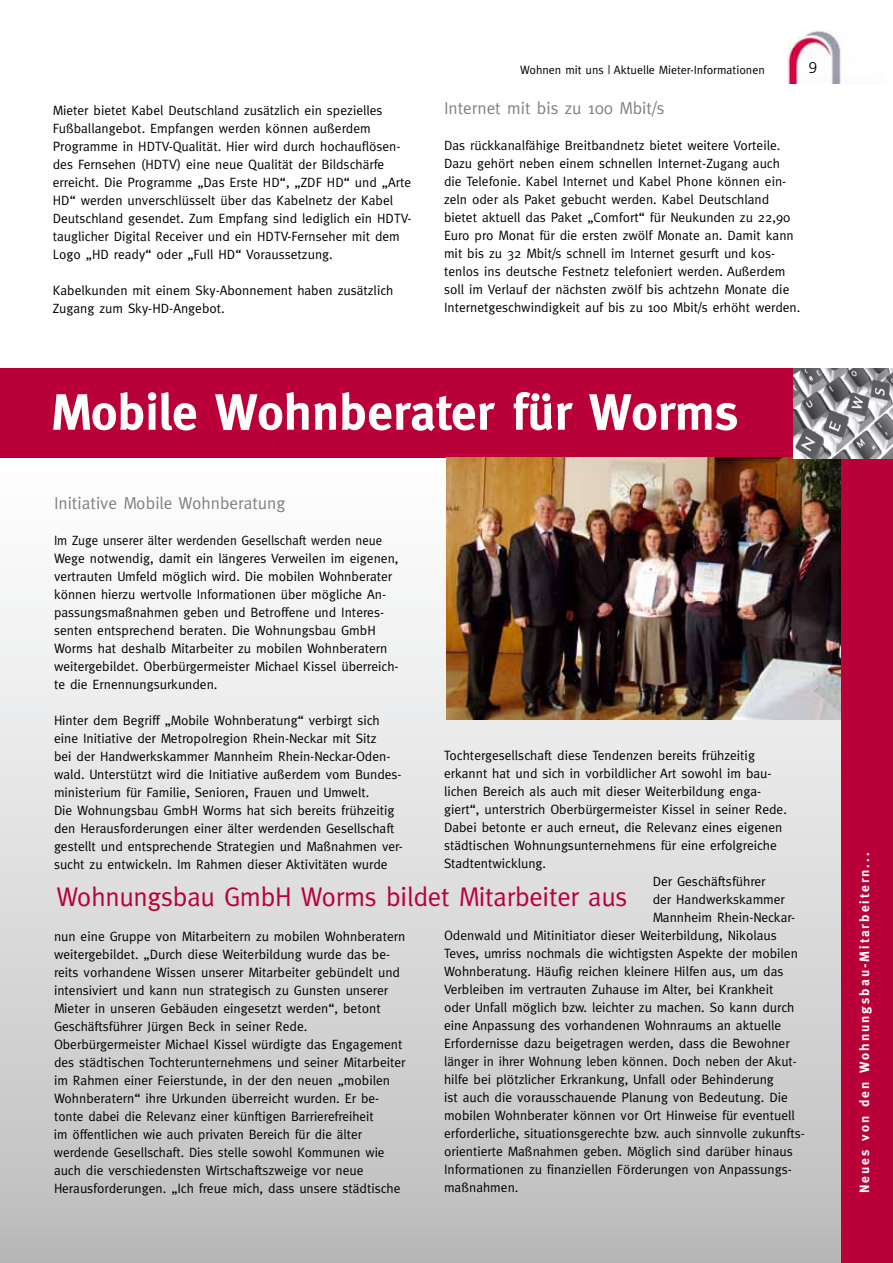
<style>
.page{position:relative;width:893px;height:1263px;background:#fff}
.page>*{position:absolute;margin:0;border:0;box-sizing:border-box;transform-origin:0 0}
.t1{font:700 51px "Meta";color:#fff}
.t2{font:27px "Meta";letter-spacing:-.01em;color:#ba0039}
.t3{font:17.25px "Meta";color:#818084}
.t4{font:300 15.3px "Frutiger BQ";color:#000}
.t5{font:13.5px/18px "Meta";color:#000}
.t6{font:13.5px/18px "Meta";color:#000;scale:.95 1}
.t7{font:700 13.5px "Meta";letter-spacing:.15em;color:#fff}
.t8{font:12px "Meta";color:#000}
</style>
<div class="page">
<div style="left:0;top:461px;width:842px;height:802px;background:linear-gradient(to bottom,#fff,#bdbdbe)"></div>
<img style="left:788px;top:30px;width:94px;height:55px">
<div style="left:0;top:369px;width:806px;height:89px;background:#ba0039"></div>
<img style="left:446px;top:458px;width:395px;height:261px">
<div style="left:841px;top:370px;width:52px;height:893px;background:#ba0039"></div>
<img style="left:793px;top:369px;width:100px;height:89px">
<p class="t5" style="left:53px;top:101px;width:360px">Mieter bietet Kabel Deutschland zusätzlich ein spezielles Fußballangebot. Empfangen werden können außerdem Programme in HDTV-Qualität. Hier wird durch hochauflösen&shy;des Fernsehen (HDTV) eine neue Qualität der Bildschärfe erreicht. Die Programme „Das Erste HD“, „ZDF HD“ und „Arte HD“ werden unverschlüsselt über das Kabelnetz der Kabel Deutschland gesendet. Zum Empfang sind lediglich ein HDTV&shy;tauglicher Digital Receiver und ein HDTV-Fernseher mit dem Logo „HD ready“ oder „Full HD“ Voraussetzung.</p>
<p class="t5" style="left:53px;top:281px;width:342px">Kabelkunden mit einem Sky-Abonnement haben zusätzlich<br>Zugang zum Sky-HD-Angebot.</p>
<p class="t8" style="left:520px;top:63px;width:246px">Wohnen mit uns | Aktuelle Mieter-Informationen</p>
<p class="t4" style="left:809px;top:58px;width:10px">9</p>
<p class="t3" style="left:444px;top:98px;width:222px">Internet mit bis zu 100 Mbit/s</p>
<p class="t5" style="left:444px;top:136px;width:358px">Das rückkanalfähige Breitbandnetz bietet weitere Vorteile.<br>Dazu gehört neben einem schnellen Internet-Zugang auch die Telefonie. Kabel Internet und Kabel Phone können ein&shy;zeln oder als Paket gebucht werden. Kabel Deutschland bietet aktuell das Paket „Comfort“ für Neukunden zu 22,90<br>Euro pro Monat für die ersten zwölf Monate an. Damit kann mit bis zu 32 Mbit/s schnell im Internet gesurft und kos&shy;tenlos ins deutsche Festnetz telefoniert werden. Außerdem soll im Verlauf der nächsten zwölf bis achtzehn Monate die Internetgeschwindigkeit auf bis zu 100 Mbit/s erhöht werden.</p>
<h1 class="t1" style="left:51px;top:382px;width:689px">Mobile Wohnberater für Worms</h1>
<p class="t3" style="left:54px;top:493px;width:233px">Initiative Mobile Wohnberatung</p>
<p class="t6" style="left:54px;top:531px;width:364px">Im Zuge unserer älter werdenden Gesellschaft werden neue Wege notwendig, damit ein längeres Verweilen im eigenen, vertrauten Umfeld möglich wird. Die mobilen Wohnberater können hierzu wertvolle Informationen über mögliche An&shy;passungsmaßnahmen geben und Betroffene und Interes&shy;senten entsprechend beraten. Die Wohnungsbau GmbH Worms hat deshalb Mitarbeiter zu mobilen Wohnberatern weitergebildet. Oberbürgermeister Michael Kissel überreich&shy;te die Ernennungsurkunden.</p>
<p class="t5" style="left:54px;top:711px;width:350px">Hinter dem Begriff „Mobile Wohnberatung“ verbirgt sich eine Initiative der Metropolregion Rhein-Neckar mit Sitz<br>bei der Handwerkskammer Mannheim Rhein-Neckar-Oden&shy;wald. Unterstützt wird die Initiative außerdem vom Bundes&shy;ministerium für Familie, Senioren, Frauen und Umwelt.<br>Die Wohnungsbau GmbH Worms hat sich bereits frühzeitig den Herausforderungen einer älter werdenden Gesellschaft gestellt und entsprechende Strategien und Maßnahmen ver&shy;sucht zu entwickeln. Im Rahmen dieser Aktivitäten wurde</p>
<p class="t5" style="left:444px;top:746px;width:312px">Tochtergesellschaft diese Tendenzen bereits frühzeitig</p>
<p class="t5" style="left:444px;top:764px;width:329px">erkannt hat und sich in vorbildlicher Art sowohl im bau-</p>
<p class="t5" style="left:444px;top:782px;width:319px">lichen Bereich als auch mit dieser Weiterbildung enga-</p>
<p class="t5" style="left:444px;top:800px;width:344px">giert“, unterstrich Oberbürgermeister Kissel in seiner Rede.</p>
<p class="t5" style="left:444px;top:818px;width:340px">Dabei betonte er auch erneut, die Relevanz eines eigenen</p>
<p class="t5" style="left:444px;top:836px;width:334px">städtischen Wohnungsunternehmens für eine erfolgreiche</p>
<p class="t5" style="left:444px;top:854px;width:104px">Stadtentwicklung.</p>
<p class="t5" style="left:653px;top:872px;width:114px">Der Geschäftsführer</p>
<p class="t5" style="left:653px;top:890px;width:134px">der Handwerkskammer</p>
<p class="t5" style="left:653px;top:908px;width:144px">Mannheim Rhein-Neckar-</p>
<p class="t5" style="left:444px;top:926px;width:334px">Odenwald und Mitinitiator dieser Weiterbildung, Nikolaus</p>
<p class="t5" style="left:444px;top:944px;width:355px">Teves, umriss nochmals die wichtigsten Aspekte der mobilen</p>
<p class="t5" style="left:444px;top:962px;width:341px">Wohnberatung. Häufig reichen kleinere Hilfen aus, um das</p>
<p class="t5" style="left:444px;top:980px;width:331px">Verbleiben im vertrauten Zuhause im Alter, bei Krankheit</p>
<p class="t5" style="left:444px;top:998px;width:352px">oder Unfall möglich bzw. leichter zu machen. So kann durch</p>
<p class="t5" style="left:444px;top:1016px;width:339px">eine Anpassung des vorhandenen Wohnraums an aktuelle</p>
<p class="t5" style="left:444px;top:1034px;width:347px">Erfordernisse dazu beigetragen werden, dass die Bewohner</p>
<p class="t5" style="left:444px;top:1052px;width:354px">länger in ihrer Wohnung leben können. Doch neben der Akut-</p>
<p class="t5" style="left:444px;top:1070px;width:331px">hilfe bei plötzlicher Erkrankung, Unfall oder Behinderung</p>
<p class="t5" style="left:444px;top:1088px;width:345px">ist auch die vorausschauende Planung von Bedeutung. Die</p>
<p class="t5" style="left:444px;top:1106px;width:352px">mobilen Wohnberater können vor Ort Hinweise für eventuell</p>
<p class="t5" style="left:444px;top:1124px;width:362px">erforderliche, situationsgerechte bzw. auch sinnvolle zukunfts-</p>
<p class="t5" style="left:444px;top:1142px;width:350px">orientierte Maßnahmen geben. Möglich sind darüber hinaus</p>
<p class="t5" style="left:444px;top:1160px;width:349px">Informationen zu finanziellen Förderungen von Anpassungs-</p>
<p class="t5" style="left:444px;top:1178px;width:76px">maßnahmen.</p>
<h2 class="t2" style="left:56px;top:881px;width:573px">Wohnungsbau GmbH Worms bildet Mitarbeiter aus</h2>
<p class="t5" style="left:54px;top:927px;width:353px">nun eine Gruppe von Mitarbeitern zu mobilen Wohnberatern weitergebildet. „Durch diese Weiterbildung wurde das be&shy;reits vorhandene Wissen unserer Mitarbeiter gebündelt und intensiviert und kann nun strategisch zu Gunsten unserer Mieter in unseren Gebäuden eingesetzt werden“, betont Geschäftsführer Jürgen Beck in seiner Rede.<br>Oberbürgermeister Michael Kissel würdigte das Engagement des städtischen Tochterunternehmens und seiner Mitarbeiter im Rahmen einer Feierstunde, in der den neuen „mobilen Wohnberatern“ ihre Urkunden überreicht wurden. Er be&shy;tonte dabei die Relevanz einer künftigen Barrierefreiheit<br>im öffentlichen wie auch privaten Bereich für die älter werdende Gesellschaft. Dies stelle sowohl Kommunen wie auch die verschiedensten Wirtschaftszweige vor neue Herausforderungen. „Ich freue mich, dass unsere städtische</p>
<p class="t7" style="left:857px;top:1193px;width:342px;rotate:-90deg">Neues von den Wohnungsbau-Mitarbeitern...</p>
</div>
